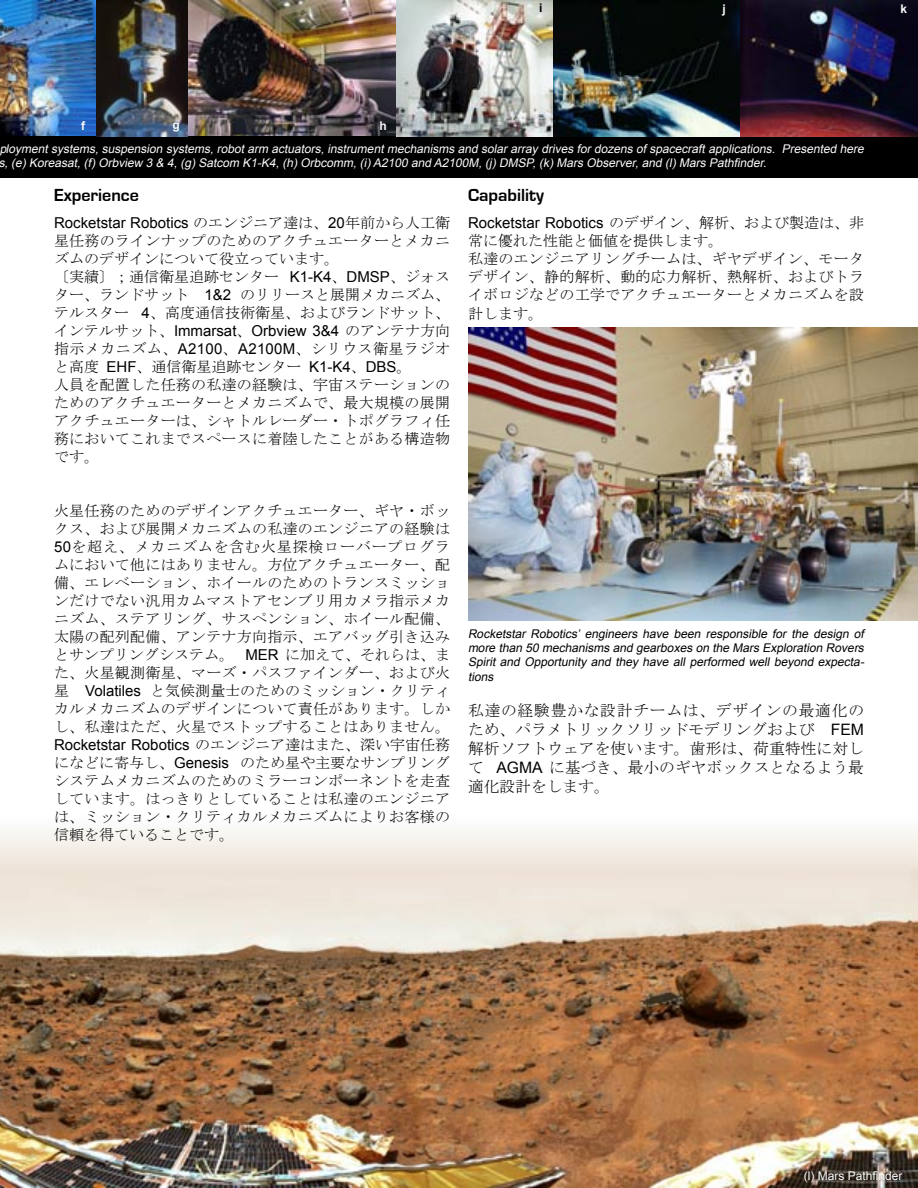
<style>
.page{position:relative;width:918px;height:1188px;background:#fff}
.page>*{position:absolute;margin:0;border:0;box-sizing:border-box;transform-origin:0 0}
.t1{font:700 18px "Eurostile T";color:#000}
.t2{font:15.75px/18.9px "MS Mincho";color:#000;text-align:justify}
.Default{font:15px/18px "MS Mincho";letter-spacing:.015em;color:#000;text-align:justify}
.t3{font:italic 12px/14.4px "Arial";color:#fdfdfd}
.t4{font:italic 12px/14.4px "Arial";color:#000;text-align:justify}
.t5{font:12px "Arial";color:#fafafa}
.t6{font:700 12px "Arial";color:#fafafa}
.t7{font:700 12px "Arial";color:#f8f8f8}
.t8{font:700 12px "Arial";color:#000}
.s1{font-family:"Arial"}
</style>
<div class="page">
<img style="left:0;top:828px;width:918px;height:360px">
<div style="left:0;top:136px;width:918px;height:42px;background:#000"></div>
<img style="left:0;top:0;width:918px;height:136px">
<img style="left:468px;top:328px;width:450px;height:293px">
<p class="t8" style="left:539px;top:0;width:5px">i</p>
<p class="t6" style="left:723px;top:1px;width:5px">j</p>
<p class="t6" style="left:901px;top:0;width:8px">k</p>
<p class="t6" style="left:81px;top:117px;width:5px">f</p>
<p class="t7" style="left:380px;top:117px;width:9px">h</p>
<p class="t6" style="left:172px;top:117px;width:9px">g</p>
<p class="t3" style="left:-2px;top:141px;width:870px">ploymentsystems,suspension systems,robotarm actuators,instrumentmechanisms and solararray drives fordozens ofspacecraftapplications. Presented here s,(e)Koreasat,(f)Orbview 3 &amp; 4,(g)Satcom K1-K4,(h)Orbcomm,(i)A2100 and A2100M,(j)DMSP,(k)Mars Observer,and (l)Mars Pathfinder.</p>
<p class="t1" style="left:54px;top:186px;width:86px">Experience</p>
<p class="Default" style="left:54px;top:214px;width:398px"><span class="s1">Rocketstar Robotics</span> のエンジニア達は、<span class="s1">20</span>年前から人工衛星任務のラインナップのためのアクチュエーターとメカニズムのデザインについて役立っています。</p>
<p class="Default" style="left:54px;top:268px;width:397px">〔実績〕；通信衛星追跡センター <span class="s1">K1-K4</span>、<span class="s1">DMSP</span>、ジォスター、ランドサット <span class="s1">1&amp;2</span> のリリースと展開メカニズム、テルスター <span class="s1">4</span>、高度通信技術衛星、およびランドサット、インテルサット、<span class="s1">Immarsat</span>、<span class="s1">Orbview 3&amp;4</span> のアンテナ方向指示メカニズム、<span class="s1">A2100</span>、<span class="s1">A2100M</span>、シリウス衛星ラジオと高度 <span class="s1">EHF</span>、通信衛星追跡センター <span class="s1">K1-K4</span>、<span class="s1">DBS</span>。</p>
<p class="Default" style="left:54px;top:376px;width:398px">人員を配置した任務の私達の経験は、宇宙ステーションのためのアクチュエーターとメカニズムで、最大規模の展開アクチュエーターは、シャトルレーダー・トポグラフィ任務においてこれまでスペースに着陸したことがある構造物です。</p>
<p class="Default" style="left:54px;top:502px;width:398px">火星任務のためのデザインアクチュエーター、ギヤ・ボックス、および展開メカニズムの私達のエンジニアの経験は<span class="s1">50</span>を超え、メカニズムを含む火星探検ローバープログラムにおいて他にはありません。方位アクチュエーター、配備、エレベーション、ホイールのためのトランスミッションだけでない汎用カムマストアセンブリ用カメラ指示メカニズム、ステアリング、サスペンション、ホイール配備、太陽の配列配備、アンテナ方向指示、エアバッグ引き込みとサンプリングシステム。 <span class="s1">MER</span> に加えて、それらは、また、火星観測衛星、マーズ・パスファインダー、および火星 <span class="s1">Volatiles</span> と気候測量士のためのミッション・クリティカルメカニズムのデザインについて責任があります。しかし、私達はただ、火星でストップすることはありません。<span class="s1">Rocketstar Robotics</span> のエンジニア達はまた、深い宇宙任務になどに寄与し、<span class="s1">Genesis</span> のため星や主要なサンプリングシステムメカニズムのためのミラーコンポーネントを走査しています。はっきりとしていることは私達のエンジニアは、ミッション・クリティカルメカニズムによりお客様の信頼を得ていることです。</p>
<p class="t1" style="left:468px;top:186px;width:77px">Capability</p>
<p class="Default" style="left:468px;top:214px;width:397px"><span class="s1">Rocketstar Robotics</span> のデザイン、解析、および製造は、非常に優れた性能と価値を提供します。</p>
<p class="Default" style="left:468px;top:250px;width:398px">私達のエンジニアリングチームは、ギヤデザイン、モータデザイン、静的解析、動的応力解析、熱解析、およびトライボロジなどの工学でアクチュエーターとメカニズムを設計します。</p>
<p class="t4" style="left:468px;top:626px;width:400px">Rocketstar Robotics’ engineers have been responsible for the design of more than 50 mechanisms and gearboxes on the Mars Exploration Rovers Spirit and Opportunity and they have all performed well beyond expecta&shy;tions</p>
<p class="t2" style="left:468px;top:701px;width:398px">私達の経験豊かな設計チームは、デザインの最適化のため、パラメトリックソリッドモデリングおよび <span class="s1">FEM</span>解析ソフトウェアを使います。歯形は、荷重特性に対して <span class="s1">AGMA</span> に基づき、最小のギヤボックスとなるよう最適化設計をします。</p>
<p class="t5" style="left:804px;top:1168px;width:100px">(l) Mars Pathfinder</p>
</div>
